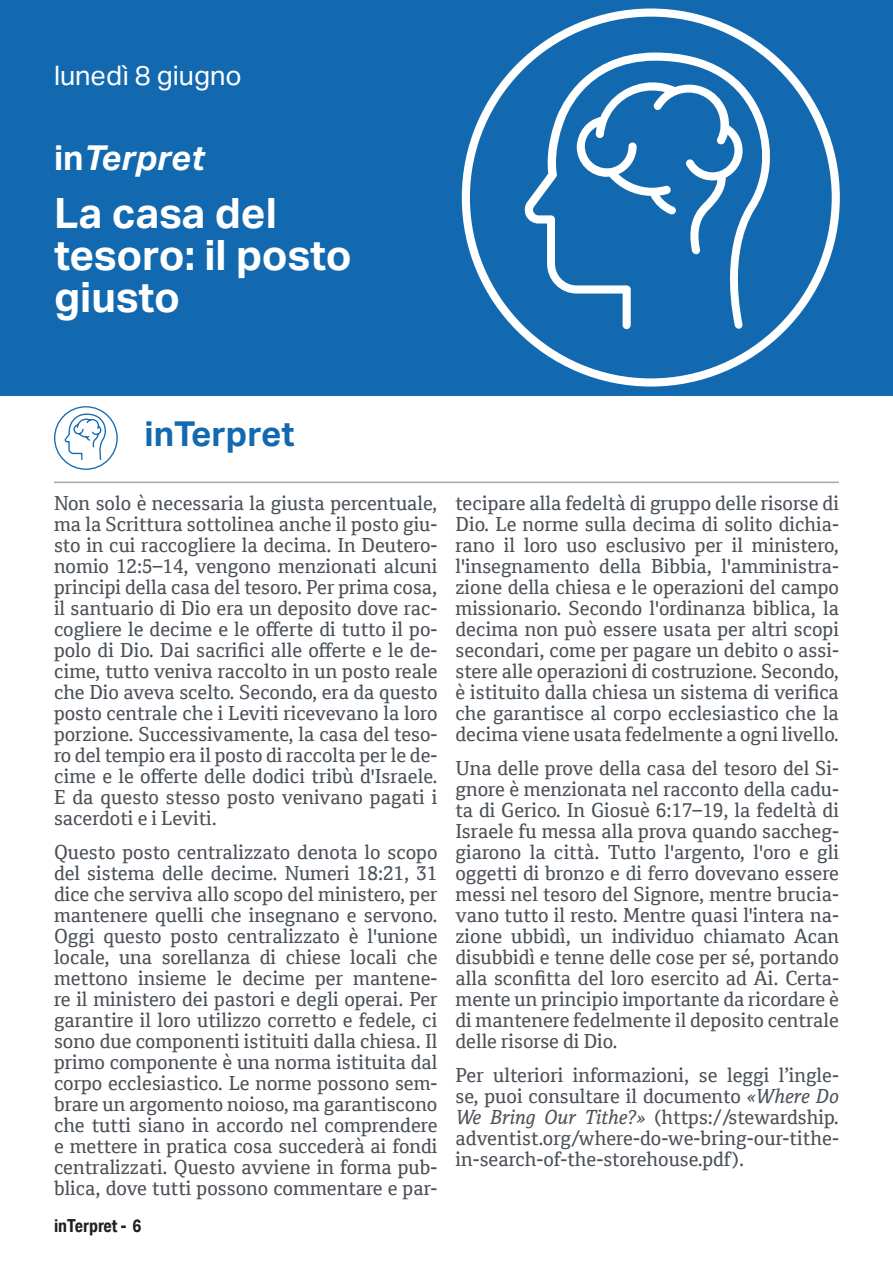
<style>
.page{position:relative;width:893px;height:1263px;background:#fff}
.page>*{position:absolute;margin:0;border:0;box-sizing:border-box;transform-origin:0 0}
.tit-giorno-02{font:700 42px/42px "Aktiv Grotesk";color:#fff}
.tit-sezione{font:700 34.5px "Aktiv Grotesk";color:#1369af}
.t1{font:italic 700 34.5px "Aktiv Grotesk";letter-spacing:-.005em;color:#fff}
.t2{font:27px "Aktiv Grotesk";color:#fff}
.t3{font:19.5px/21px "Cordale";color:#4b5157;text-align:justify}
.t4{font:700 18px "Aktiv Grotesk Cd";color:#231f20}
.s1{font-style:normal}
.s2{font-family:"Cordale W01";font-style:italic}
</style>
<div class="page">
<div style="left:0;top:0;width:893px;height:395px;background:#1369af"></div>
<svg style="left:462px;top:9px;width:378px;height:378px"></svg>
<hr style="left:54px;top:482px;width:785px;height:1px;background:#4b5157">
<svg style="left:54px;top:406px;width:64px;height:64px"></svg>
<p class="t2" style="left:54px;top:59px;width:189px">lunedì 8 giugno</p>
<p class="t1" style="left:54px;top:136px;width:151px"><span class="s1">in</span>Terpret</p>
<p class="tit-giorno-02" style="left:54px;top:192px;width:299px">La casa del tesoro: il posto giusto</p>
<p class="tit-sezione" style="left:144px;top:414px;width:151px">inTerpret</p>
<p class="t3" style="left:54px;top:493px;width:385px">Non solo è necessaria la giusta percentuale, ma la Scrittura sottolinea anche il posto giu&shy;sto in cui raccogliere la decima. In Deutero&shy;nomio 12:5–14, vengono menzionati alcuni principi della casa del tesoro. Per prima cosa, il santuario di Dio era un deposito dove rac&shy;cogliere le decime e le offerte di tutto il po&shy;polo di Dio. Dai sacrifici alle offerte e le de&shy;cime, tutto veniva raccolto in un posto reale che Dio aveva scelto. Secondo, era da questo posto centrale che i Leviti ricevevano la loro porzione. Successivamente, la casa del teso&shy;ro del tempio era il posto di raccolta per le de&shy;cime e le offerte delle dodici tribù d'Israele.<br>E da questo stesso posto venivano pagati i sacerdoti e i Leviti.</p>
<p class="t3" style="left:54px;top:842px;width:385px">Questo posto centralizzato denota lo scopo del sistema delle decime. Numeri 18:21, 31 dice che serviva allo scopo del ministero, per mantenere quelli che insegnano e servono.<br>Oggi questo posto centralizzato è l'unione locale, una sorellanza di chiese locali che mettono insieme le decime per mantene&shy;re il ministero dei pastori e degli operai. Per garantire il loro utilizzo corretto e fedele, ci sono due componenti istituiti dalla chiesa. Il primo componente è una norma istituita dal corpo ecclesiastico. Le norme possono sem&shy;brare un argomento noioso, ma garantiscono che tutti siano in accordo nel comprendere e mettere in pratica cosa succederà ai fondi centralizzati. Questo avviene in forma pub&shy;blica, dove tutti possono commentare e par-</p>
<p class="t4" style="left:54px;top:1215px;width:89px">inTerpret - 6</p>
<p class="t3" style="left:455px;top:493px;width:385px">tecipare alla fedeltà di gruppo delle risorse di Dio. Le norme sulla decima di solito dichia&shy;rano il loro uso esclusivo per il ministero, l'insegnamento della Bibbia, l'amministra&shy;zione della chiesa e le operazioni del campo missionario. Secondo l'ordinanza biblica, la decima non può essere usata per altri scopi secondari, come per pagare un debito o assi&shy;stere alle operazioni di costruzione. Secondo, è istituito dalla chiesa un sistema di verifica che garantisce al corpo ecclesiastico che la decima viene usata fedelmente a ogni livello.</p>
<p class="t3" style="left:455px;top:758px;width:385px">Una delle prove della casa del tesoro del Si&shy;gnore è menzionata nel racconto della cadu&shy;ta di Gerico. In Giosuè 6:17–19, la fedeltà di Israele fu messa alla prova quando saccheg&shy;giarono la città. Tutto l'argento, l'oro e gli oggetti di bronzo e di ferro dovevano essere messi nel tesoro del Signore, mentre brucia&shy;vano tutto il resto. Mentre quasi l'intera na&shy;zione ubbidì, un individuo chiamato Acan disubbidì e tenne delle cose per sé, portando alla sconfitta del loro esercito ad Ai. Certa&shy;mente un principio importante da ricordare è di mantenere fedelmente il deposito centrale delle risorse di Dio.</p>
<p class="t3" style="left:455px;top:1064px;width:385px">Per ulteriori informazioni, se leggi l’ingle&shy;se, puoi consultare il documento <span class="s2">«Where Do We Bring Our Tithe?»</span> (https://stewardship. adventist.org/where-do-we-bring-our-tithe&shy;in-search-of-the-storehouse.pdf).</p>
</div>
